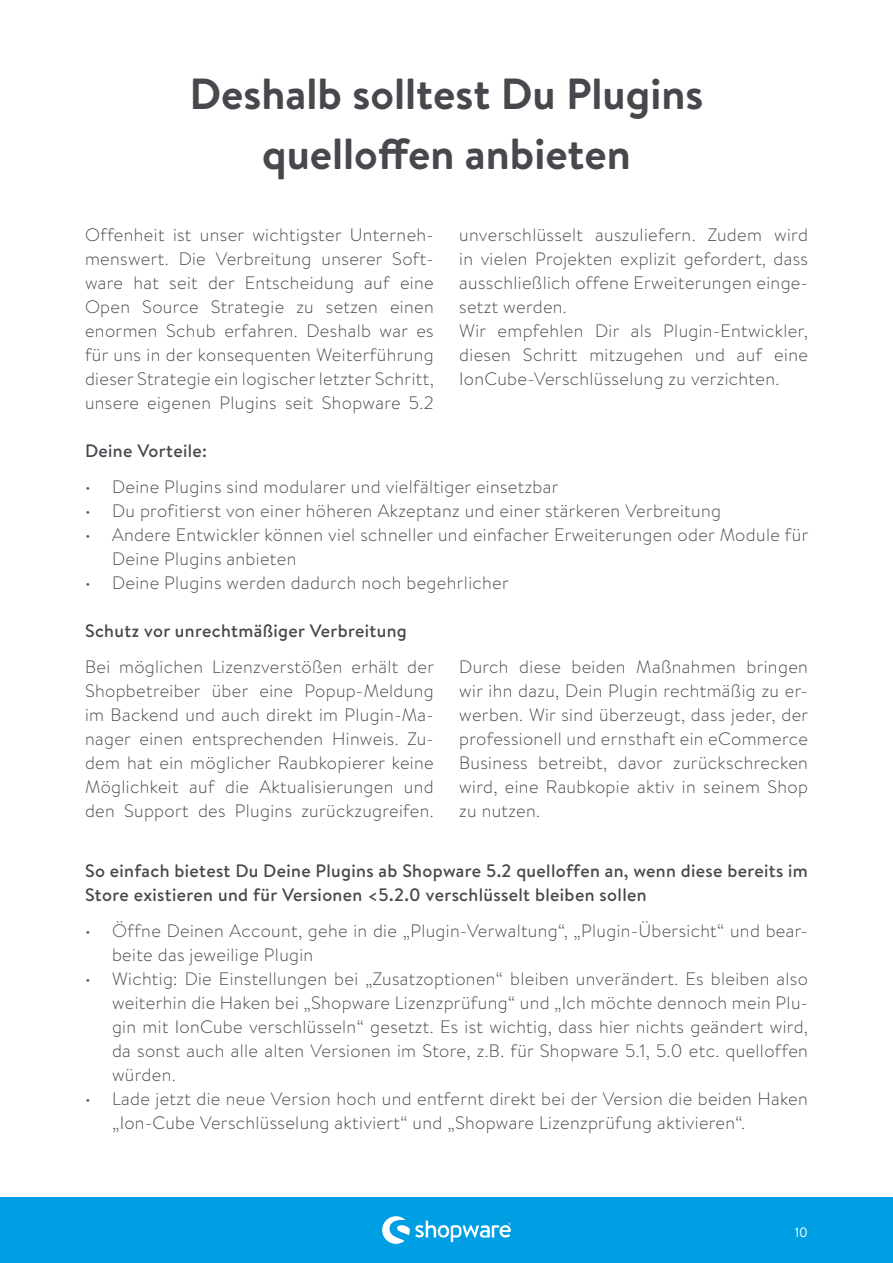
<style>
.page{position:relative;width:893px;height:1263px;background:#fff}
.page>*{position:absolute;margin:0;border:0;box-sizing:border-box;transform-origin:0 0}
.t1{font:700 43.5px/60px "Brandon Text";color:#46484d;text-align:center}
.t2{font:300 18px/24px "Brandon Text";letter-spacing:.02em;color:#46484d;text-align:justify}
.t3{font:500 18px/24px "Brandon Text";letter-spacing:.02em;color:#46484d}
.t4{font:13.5px "Brandon Text";color:#fff}
</style>
<div class="page">
<div style="left:0;top:1197px;width:893px;height:66px;background:#009fe3"></div>
<svg style="left:382px;top:1216px;width:129px;height:28px"></svg>
<h1 class="t1" style="left:190px;top:63px;width:515px">Deshalb solltest Du Plugins quelloffen anbieten</h1>
<p class="t2" style="left:85px;top:222px;width:350px">Offenheit ist unser wichtigster Unterneh&shy;menswert. Die Verbreitung unserer Soft&shy;ware hat seit der Entscheidung auf eine Open Source Strategie zu setzen einen enormen Schub erfahren. Deshalb war es für uns in der konsequenten Weiterführung dieser Strategie ein logischer letzter Schritt, unsere eigenen Plugins seit Shopware 5.2</p>
<p class="t2" style="left:459px;top:222px;width:350px;text-align:left">unverschlüsselt auszuliefern. Zudem wird in vielen Projekten explizit gefordert, dass ausschließlich offene Erweiterungen einge&shy;setzt werden.<br>Wir empfehlen Dir als Plugin-Entwickler, diesen Schritt mitzugehen und auf eine IonCube-Verschlüsselung zu verzichten.</p>
<p class="t3" style="left:85px;top:438px;width:124px">Deine Vorteile:</p>
<p class="t2" style="left:85px;top:474px;width:475px">• Deine Plugins sind modularer und vielfältiger einsetzbar</p>
<p class="t2" style="left:85px;top:498px;width:637px">• Du profitierst von einer höheren Akzeptanz und einer stärkeren Verbreitung</p>
<p class="t2" style="left:112px;top:522px;width:698px;text-indent:-27px">• Andere Entwickler können viel schneller und einfacher Erweiterungen oder Module für<br>Deine Plugins anbieten</p>
<p class="t2" style="left:85px;top:570px;width:425px">• Deine Plugins werden dadurch noch begehrlicher</p>
<p class="t3" style="left:85px;top:618px;width:323px">Schutz vor unrechtmäßiger Verbreitung</p>
<p class="t2" style="left:85px;top:654px;width:351px">Bei möglichen Lizenzverstößen erhält der Shopbetreiber über eine Popup-Meldung im Backend und auch direkt im Plugin-Ma&shy;nager einen entsprechenden Hinweis. Zu&shy;dem hat ein möglicher Raubkopierer keine Möglichkeit auf die Aktualisierungen und den Support des Plugins zurückzugreifen.</p>
<p class="t2" style="left:459px;top:654px;width:351px">Durch diese beiden Maßnahmen bringen wir ihn dazu, Dein Plugin rechtmäßig zu er&shy;werben. Wir sind überzeugt, dass jeder, der professionell und ernsthaft ein eCommerce Business betreibt, davor zurückschrecken wird, eine Raubkopie aktiv in seinem Shop zu nutzen.</p>
<p class="t3" style="left:85px;top:858px;width:724px">So einfach bietest Du Deine Plugins ab Shopware 5.2 quelloffen an, wenn diese bereits im<br>Store existieren und für Versionen &lt;5.2.0 verschlüsselt bleiben sollen</p>
<p class="t2" style="left:112px;top:918px;width:697px;text-indent:-27px">• Öffne Deinen Account, gehe in die „Plugin-Verwaltung“, „Plugin-Übersicht“ und bear&shy;beite das jeweilige Plugin</p>
<p class="t2" style="left:112px;top:966px;width:697px;text-indent:-27px">• Wichtig: Die Einstellungen bei „Zusatzoptionen“ bleiben unverändert. Es bleiben also weiterhin die Haken bei „Shopware Lizenzprüfung“ und „Ich möchte dennoch mein Plu&shy;gin mit IonCube verschlüsseln“ gesetzt. Es ist wichtig, dass hier nichts geändert wird, da sonst auch alle alten Versionen im Store, z.B. für Shopware 5.1, 5.0 etc. quelloffen würden.</p>
<p class="t2" style="left:112px;top:1086px;width:697px;text-indent:-27px">• Lade jetzt die neue Version hoch und entfernt direkt bei der Version die beiden Haken „Ion-Cube Verschlüsselung aktiviert“ und „Shopware Lizenzprüfung aktivieren“.</p>
<p class="t4" style="left:795px;top:1223px;width:15px">10</p>
</div>
